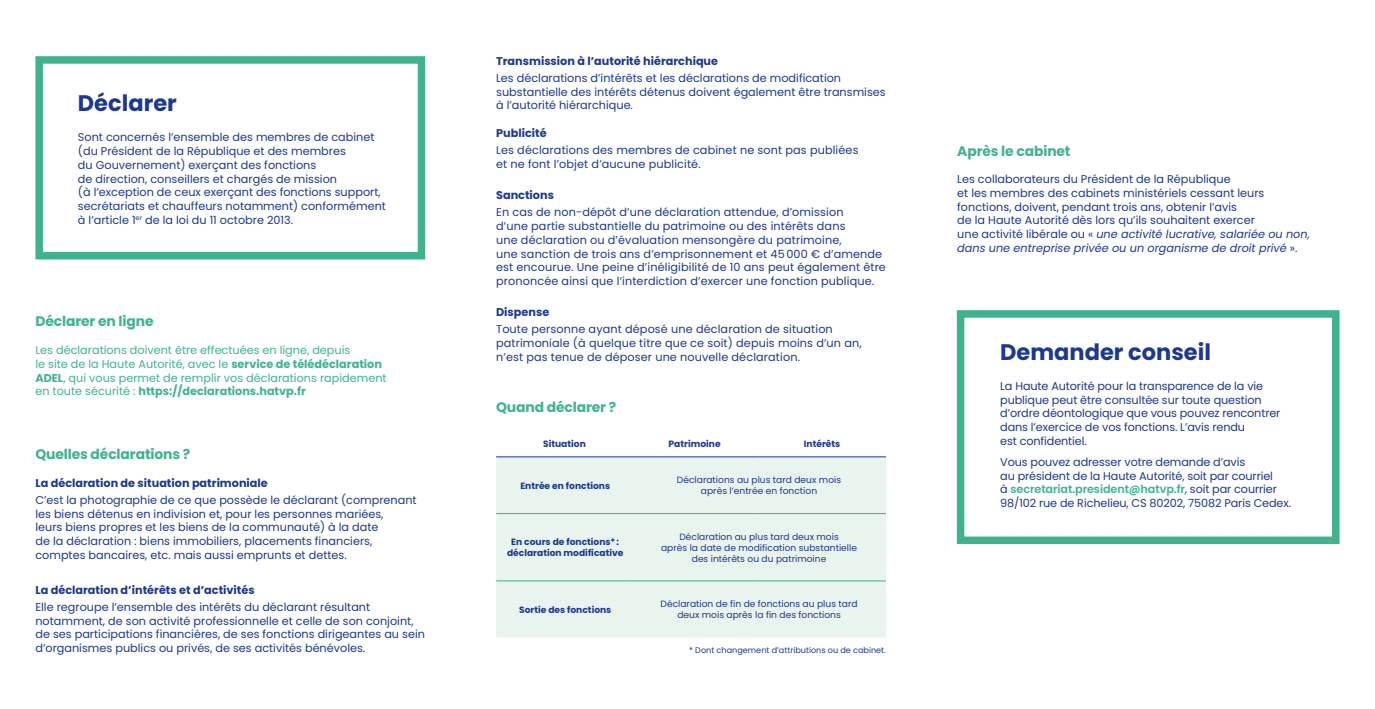
<style>
.page{position:relative;width:1375px;height:709px;background:#fff}
.page>*{position:absolute;margin:0;border:0;box-sizing:border-box;transform-origin:0 0}
.ENCADRÉ_titre{font:22.5px "Poppins HATVP 700";color:#1c388f}
.ENCADRÉ_titre-2{font:13.88px "Poppins HATVP 700";letter-spacing:-.01em;color:#3fb38e}
.ENCADRÉ_titre-3{font:11.25px/13.8px "Poppins HATVP 400";color:#1c388f}
.ENCADRÉ_titre-4{font:11.25px/13.8px "Poppins HATVP 400";color:#3fb38e}
.ENCADRÉ_titre-5{font:11.25px "Poppins HATVP 700";color:#1c388f}
.t1{font:9.12px/11px "Poppins HATVP 400";color:#1c388f;text-align:center}
.t2{font:9.12px/11px "Poppins HATVP 700";color:#1c388f;text-align:center}
.t3{font:8.12px "Poppins HATVP 400";color:#1c388f}
.s1{font-family:"Poppins HATVP 700"}
.s2{font-family:"Poppins 400 i"}
.s3{font-family:"Poppins HATVP 600";color:#3fb38e}
</style>
<div class="page">
<div style="left:496px;top:457px;width:390px;height:180px;background:#eaf4ef"></div>
<hr style="left:496px;top:513px;width:135px;height:1px;background:#3fb38e">
<hr style="left:631px;top:513px;width:127px;height:1px;background:#3fb38e">
<hr style="left:758px;top:513px;width:128px;height:1px;background:#3fb38e">
<hr style="left:496px;top:580px;width:135px;height:1px;background:#3fb38e">
<hr style="left:631px;top:580px;width:127px;height:1px;background:#3fb38e">
<hr style="left:758px;top:580px;width:128px;height:1px;background:#3fb38e">
<hr style="left:496px;top:456px;width:135px;height:1px;background:#1c388f">
<hr style="left:631px;top:456px;width:127px;height:1px;background:#1c388f">
<hr style="left:758px;top:456px;width:128px;height:1px;background:#1c388f">
<div style="left:35px;top:56px;width:390px;height:203px;border:8px solid #3fb38e"></div>
<div style="left:957px;top:310px;width:382px;height:234px;border:8px solid #3fb38e"></div>
<p class="ENCADRÉ_titre" style="left:78px;top:88px;width:100px">Déclarer</p>
<p class="ENCADRÉ_titre-3" style="left:78px;top:130px;width:310px">Sont concernés l’ensemble des membres de cabinet (du Président de la République et des membres<br>du Gouvernement) exerçant des fonctions<br>de direction, conseillers et chargés de mission<br>(à l’exception de ceux exerçant des fonctions support, secrétariats et chauffeurs notamment) conformément à l’article 1<sup>er</sup> de la loi du 11 octobre 2013.</p>
<p class="ENCADRÉ_titre-2" style="left:35px;top:312px;width:120px">Déclarer en ligne</p>
<p class="ENCADRÉ_titre-4" style="left:35px;top:343px;width:353px">Les déclarations doivent être effectuées en ligne, depuis<br>le site de la Haute Autorité, avec le <span class="s1">service de télédéclaration ADEL</span>, qui vous permet de remplir vos déclarations rapidement en toute sécurité : <span class="s1">https://declarations.hatvp.fr</span></p>
<p class="ENCADRÉ_titre-2" style="left:35px;top:445px;width:156px">Quelles déclarations ?</p>
<p class="ENCADRÉ_titre-5" style="left:35px;top:475px;width:234px">La déclaration de situation patrimoniale</p>
<p class="ENCADRÉ_titre-3" style="left:35px;top:493px;width:383px">C’est la photographie de ce que possède le déclarant (comprenant les biens détenus en indivision et, pour les personnes mariées,<br>leurs biens propres et les biens de la communauté) à la date<br>de la déclaration : biens immobiliers, placements financiers, comptes bancaires, etc. mais aussi emprunts et dettes.</p>
<p class="ENCADRÉ_titre-5" style="left:35px;top:582px;width:221px">La déclaration d’intérêts et d’activités</p>
<p class="ENCADRÉ_titre-3" style="left:35px;top:600px;width:391px">Elle regroupe l’ensemble des intérêts du déclarant résultant notamment, de son activité professionnelle et celle de son conjoint, de ses participations financières, de ses fonctions dirigeantes au sein d’organismes publics ou privés, de ses activités bénévoles.</p>
<p class="ENCADRÉ_titre-5" style="left:496px;top:53px;width:224px">Transmission à l’autorité hiérarchique</p>
<p class="ENCADRÉ_titre-3" style="left:496px;top:71px;width:391px">Les déclarations d’intérêts et les déclarations de modification substantielle des intérêts détenus doivent également être transmises à l’autorité hiérarchique.</p>
<p class="ENCADRÉ_titre-5" style="left:496px;top:125px;width:52px">Publicité</p>
<p class="ENCADRÉ_titre-3" style="left:496px;top:143px;width:364px">Les déclarations des membres de cabinet ne sont pas publiées et ne font l’objet d’aucune publicité.</p>
<p class="ENCADRÉ_titre-5" style="left:496px;top:187px;width:59px">Sanctions</p>
<p class="ENCADRÉ_titre-3" style="left:496px;top:205px;width:391px">En cas de non-dépôt d’une déclaration attendue, d’omission<br>d’une partie substantielle du patrimoine ou des intérêts dans<br>une déclaration ou d’évaluation mensongère du patrimoine,<br>une sanction de trois ans d’emprisonnement et 45000 € d’amende est encourue. Une peine d’inéligibilité de 10 ans peut également être prononcée ainsi que l’interdiction d’exercer une fonction publique.</p>
<p class="ENCADRÉ_titre-5" style="left:496px;top:305px;width:55px">Dispense</p>
<p class="ENCADRÉ_titre-3" style="left:496px;top:322px;width:367px">Toute personne ayant déposé une déclaration de situation patrimoniale (à quelque titre que ce soit) depuis moins d’un an, n’est pas tenue de déposer une nouvelle déclaration.</p>
<p class="ENCADRÉ_titre-2" style="left:496px;top:397px;width:122px">Quand déclarer ?</p>
<p class="t2" style="left:543px;top:438px;width:44px">Situation</p>
<p class="t2" style="left:668px;top:438px;width:54px">Patrimoine</p>
<p class="t2" style="left:804px;top:438px;width:38px">Intérêts</p>
<p class="t2" style="left:520px;top:480px;width:91px">Entrée en fonctions</p>
<p class="t1" style="left:677px;top:474px;width:166px">Déclarations au plus tard deux mois après l’entrée en fonction</p>
<p class="t2" style="left:507px;top:536px;width:118px">En cours de fonctions*: déclaration modificative</p>
<p class="t1" style="left:661px;top:531px;width:197px">Déclaration au plus tard deux mois<br>après la date de modification substantielle des intérêts ou du patrimoine</p>
<p class="t2" style="left:519px;top:604px;width:94px">Sortie des fonctions</p>
<p class="t1" style="left:661px;top:598px;width:198px">Déclaration de fin de fonctions au plus tard deux mois après la fin des fonctions</p>
<p class="t3" style="left:689px;top:645px;width:198px">* Dont changement d’attributions ou de cabinet.</p>
<p class="ENCADRÉ_titre-2" style="left:957px;top:142px;width:115px">Après le cabinet</p>
<p class="ENCADRÉ_titre-3" style="left:957px;top:172px;width:354px">Les collaborateurs du Président de la République<br>et les membres des cabinets ministériels cessant leurs fonctions, doivent, pendant trois ans, obtenir l’avis<br>de la Haute Autorité dès lors qu’ils souhaitent exercer<br>une activité libérale ou « <span class="s2">une activité lucrative, salariée ou non, dans une entreprise privée ou un organisme de droit privé</span> ».</p>
<p class="ENCADRÉ_titre" style="left:1000px;top:338px;width:212px">Demander conseil</p>
<p class="ENCADRÉ_titre-3" style="left:1000px;top:379px;width:282px">La Haute Autorité pour la transparence de la vie publique peut être consultée sur toute question d’ordre déontologique que vous pouvez rencontrer dans l’exercice de vos fonctions. L’avis rendu<br>est confidentiel.</p>
<p class="ENCADRÉ_titre-3" style="left:1000px;top:455px;width:292px">Vous pouvez adresser votre demande d’avis<br>au président de la Haute Autorité, soit par courriel<br>à <span class="s3">secretariat.president@hatvp.fr</span>, soit par courrier 98/102 rue de Richelieu, CS 80202, 75082 Paris Cedex.</p>
</div>
